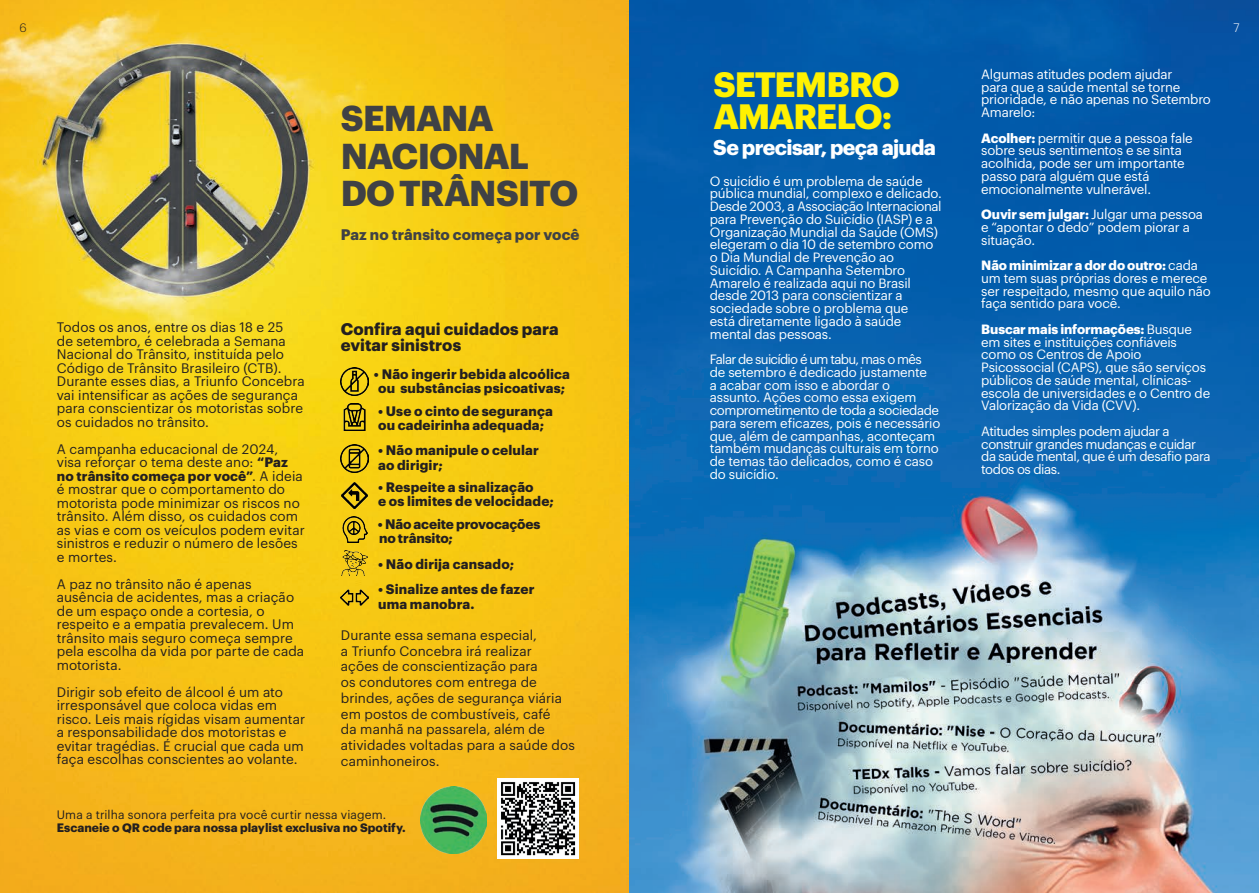
<style>
.page{position:relative;width:1259px;height:893px;background:#fff}
.page>*{position:absolute;margin:0;border:0;box-sizing:border-box;transform-origin:0 0}
.t1{font:700 35.25px/37.3px "Graphik";letter-spacing:-.035em;color:#3f4145}
.t2{font:700 34.5px/32.4px "Graphik";letter-spacing:-.035em;color:#fff101}
.t3{font:700 21px "Graphik";letter-spacing:-.03em;color:#fff}
.t4{font:700 16.5px/16.5px "Graphik";letter-spacing:.005em;color:#231f20}
.t5{font:700 15px "Graphik";letter-spacing:.01em;color:#3f4145}
.t6{font:13.5px/13.5px "Graphik";letter-spacing:.005em;color:#231f20}
.t7{font:700 13.5px/14.2px "Graphik";letter-spacing:.01em;color:#231f20}
.t8{font:700 13.5px/14.2px "Graphik";letter-spacing:-.01em;color:#231f20}
.t9{font:13.2px/12.8px "Graphik";letter-spacing:-.015em;color:#fff}
.t10{font:700 12px "Graphik";color:#231f20}
.t11{font:12px "Graphik";letter-spacing:.01em;color:#231f20}
.t12{font:300 12px "Graphik";color:#231f20}
.t13{font:300 12px "Graphik";color:#fff}
.s1{font-weight:700}
</style>
<div class="page">
<img style="left:0;top:0;width:1259px;height:893px">
<img style="left:497px;top:778px;width:81px;height:81px">
<img style="left:420px;top:787px;width:67px;height:67px">
<img style="left:341px;top:368px;width:28px;height:27px">
<img style="left:341px;top:444px;width:28px;height:28px">
<img style="left:341px;top:481px;width:28px;height:28px">
<img style="left:342px;top:517px;width:25px;height:25px">
<img style="left:342px;top:550px;width:26px;height:26px">
<img style="left:341px;top:584px;width:28px;height:28px">
<img style="left:341px;top:403px;width:28px;height:28px">
<p class="t12" style="left:20px;top:19px;width:9px">6</p>
<p class="t13" style="left:1233px;top:19px;width:8px">7</p>
<h2 class="t2" style="left:713px;top:65px;width:188px">SETEMBRO<br>AMARELO:</h2>
<h3 class="t3" style="left:713px;top:131px;width:224px">Se precisar, peça ajuda</h3>
<p class="t9" style="left:981px;top:67px;width:231px">Algumas atitudes podem ajudar<br>para que a saúde mental se torne prioridade, e não apenas no Setembro<br>Amarelo:</p>
<p class="t9" style="left:981px;top:130px;width:213px"><span class="s1">Acolher:</span> permitir que a pessoa fale sobre seus sentimentos e se sinta acolhida, pode ser um importante passo para alguém que está emocionalmente vulnerável.</p>
<p class="t9" style="left:981px;top:207px;width:223px"><span class="s1">Ouvir sem julgar:</span> Julgar uma pessoa e “apontar o dedo” podem piorar a situação.</p>
<p class="t9" style="left:981px;top:258px;width:231px"><span class="s1">Não minimizar a dor do outro:</span> cada um tem suas próprias dores e merece ser respeitado, mesmo que aquilo não faça sentido para você.</p>
<p class="t9" style="left:981px;top:322px;width:230px"><span class="s1">Buscar mais informações:</span> Busque em sites e instituições confiáveis como os Centros de Apoio Psicossocial (CAPS), que são serviços públicos de saúde mental, clínicas&shy;escola de universidades e o Centro de Valorização da Vida (CVV).</p>
<p class="t9" style="left:981px;top:424px;width:231px">Atitudes simples podem ajudar a construir grandes mudanças e cuidar da saúde mental, que é um desafio para todos os dias.</p>
<h1 class="t1" style="left:341px;top:97px;width:239px">SEMANA<br>NACIONAL<br>DO TRÂNSITO</h1>
<p class="t5" style="left:341px;top:223px;width:240px">Paz no trânsito começa por você</p>
<p class="t9" style="left:710px;top:173px;width:233px">O suicídio é um problema de saúde pública mundial, complexo e delicado.<br>Desde 2003, a Associação Internacional para Prevenção do Suicídio (IASP) e a<br>Organização Mundial da Saúde (OMS) elegeram o dia 10 de setembro como o Dia Mundial de Prevenção ao<br>Suicídio. A Campanha Setembro<br>Amarelo é realizada aqui no Brasil desde 2013 para conscientizar a sociedade sobre o problema que<br>está diretamente ligado à saúde mental das pessoas.</p>
<p class="t9" style="left:710px;top:352px;width:232px">Falar de suicídio é um tabu, mas o mês de setembro é dedicado justamente<br>a acabar com isso e abordar o assunto. Ações como essa exigem comprometimento de toda a sociedade para serem eficazes, pois é necessário que, além de campanhas, aconteçam também mudanças culturais em torno de temas tão delicados, como é caso do suicídio.</p>
<p class="t6" style="left:57px;top:319px;width:249px">Todos os anos, entre os dias 18 e 25<br>de setembro, é celebrada a Semana Nacional do Trânsito, instituída pelo Código de Trânsito Brasileiro (CTB).<br>Durante esses dias, a Triunfo Concebra vai intensificar as ações de segurança para conscientizar os motoristas sobre os cuidados no trânsito.</p>
<p class="t6" style="left:57px;top:441px;width:250px">A campanha educacional de 2024, visa reforçar o tema deste ano: <span class="s1">“Paz no trânsito começa por você”</span>. A ideia é mostrar que o comportamento do motorista pode minimizar os riscos no trânsito. Além disso, os cuidados com as vias e com os veículos podem evitar sinistros e reduzir o número de lesões e mortes.</p>
<p class="t6" style="left:57px;top:576px;width:249px">A paz no trânsito não é apenas ausência de acidentes, mas a criação de um espaço onde a cortesia, o respeito e a empatia prevalecem. Um trânsito mais seguro começa sempre pela escolha da vida por parte de cada motorista.</p>
<p class="t6" style="left:57px;top:684px;width:250px">Dirigir sob efeito de álcool é um ato irresponsável que coloca vidas em risco. Leis mais rígidas visam aumentar a responsabilidade dos motoristas e evitar tragédias. É crucial que cada um faça escolhas conscientes ao volante.</p>
<p class="t4" style="left:341px;top:319px;width:219px">Confira aqui cuidados para evitar sinistros</p>
<p class="t7" style="left:374px;top:366px;width:198px;text-align:center">• Não ingerir bebida alcoólica ou substâncias psicoativas;</p>
<p class="t7" style="left:378px;top:402px;width:176px">• Use o cinto de segurança ou cadeirinha adequada;</p>
<p class="t7" style="left:378px;top:442px;width:162px">• Não manipule o celular ao dirigir;</p>
<p class="t7" style="left:378px;top:479px;width:177px">• Respeite a sinalização<br>e os limites de velocidade;</p>
<p class="t8" style="left:378px;top:516px;width:164px">• Não aceite provocações no trânsito;</p>
<p class="t7" style="left:378px;top:555px;width:137px">• Não dirija cansado;</p>
<p class="t7" style="left:378px;top:581px;width:158px;line-height:15px">• Sinalize antes de fazer uma manobra.</p>
<p class="t6" style="left:341px;top:626px;width:235px;line-height:15.8px">Durante essa semana especial,<br>a Triunfo Concebra irá realizar<br>ações de conscientização para<br>os condutores com entrega de brindes, ações de segurança viária em postos de combustíveis, café<br>da manhã na passarela, além de atividades voltadas para a saúde dos caminhoneiros.</p>
<p class="t11" style="left:57px;top:806px;width:331px">Uma a trilha sonora perfeita pra você curtir nessa viagem.</p>
<p class="t10" style="left:57px;top:818px;width:350px">Escaneie o QR code para nossa playlist exclusiva no Spotify.</p>
</div>
